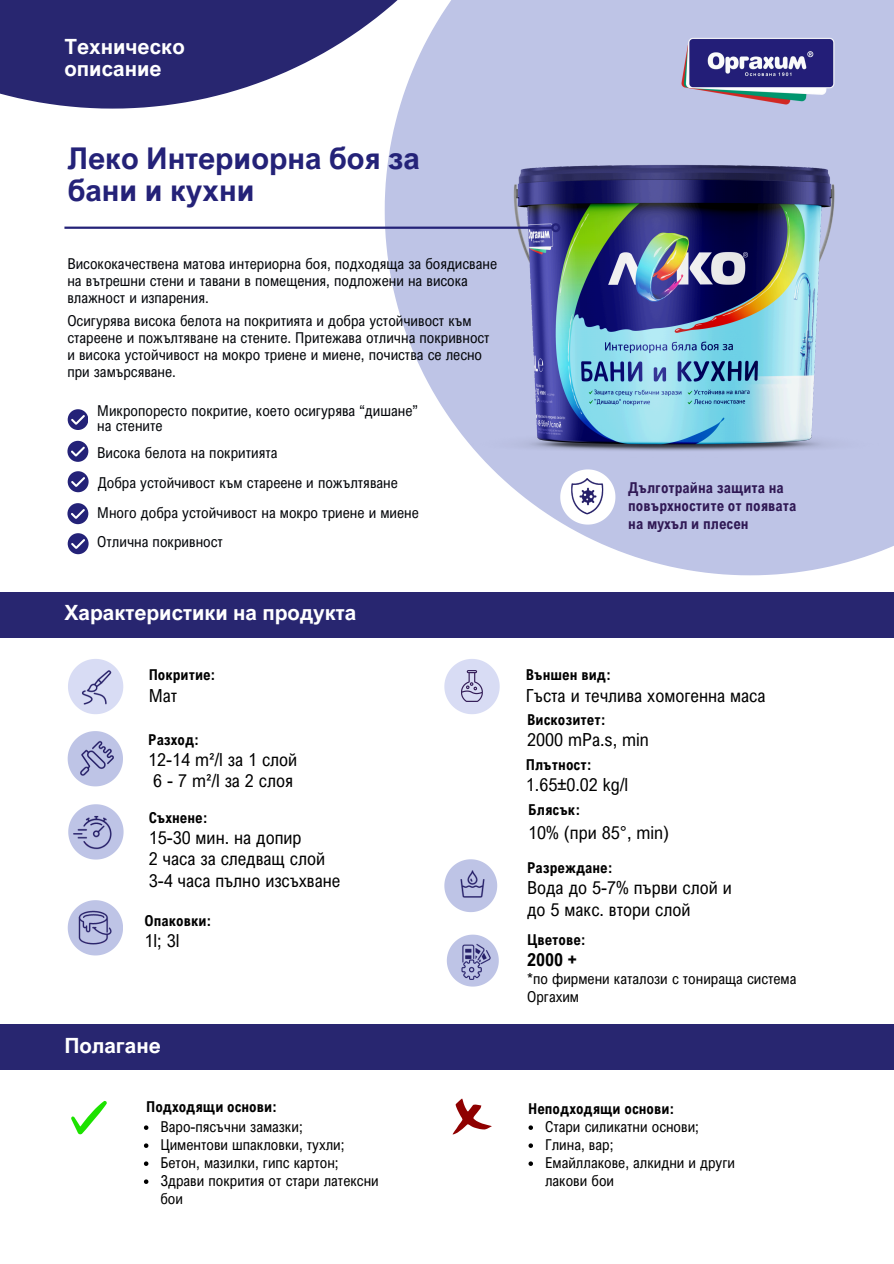
<style>
.page{position:relative;width:894px;height:1264px;background:#fff}
.page>*{position:absolute;margin:0;border:0;box-sizing:border-box;transform-origin:0 0}
.t1{font:700 30px/32.7px "Arial Nova";color:#242278}
.t2{font:700 21px/22.5px "Arial Nova";color:#fff}
.t3{font:18px/21.3px "Arial Nova Cond";color:#000}
.t4{font:700 18px "Arial Nova Cond";color:#000}
.t5{font:15px/16.8px "Arial Nova Cond";color:#04060a}
.t6{font:15px/18px "Arial Nova Cond";color:#000}
.t7{font:700 15px "Arial Nova Cond";color:#000}
.t8{font:700 15px/18px "Arial Nova Cond";color:#301955}
</style>
<div class="page">
<svg style="left:384px;top:0;width:509px;height:575px;fill:#bec4e6"></svg>
<svg style="left:68px;top:409px;width:20px;height:20px"></svg>
<svg style="left:67px;top:441px;width:21px;height:21px"></svg>
<svg style="left:67px;top:503px;width:21px;height:21px"></svg>
<svg style="left:68px;top:533px;width:21px;height:21px"></svg>
<svg style="left:68px;top:471px;width:21px;height:21px"></svg>
<img style="left:677px;top:35px;width:161px;height:41px">
<img style="left:446px;top:76px;width:447px;height:456px">
<hr style="left:64px;top:226px;width:487px;height:3px;background:#242278">
<div style="left:551px;top:223px;width:9px;height:9px;border:2px solid #242278;border-radius:50%"></div>
<svg style="left:0;top:0;width:541px;height:109px;fill:#282670"></svg>
<svg style="left:84px;top:900px;width:39px;height:55px"></svg>
<img style="left:67px;top:902px;width:51px;height:51px">
<svg style="left:89px;top:659px;width:34px;height:38px"></svg>
<img style="left:68px;top:660px;width:53px;height:54px">
<img style="left:69px;top:731px;width:54px;height:55px">
<svg style="left:444px;top:659px;width:55px;height:55px"></svg>
<img style="left:461px;top:670px;width:21px;height:31px">
<svg style="left:444px;top:877px;width:34px;height:35px"></svg>
<img style="left:446px;top:859px;width:52px;height:52px">
<svg style="left:87px;top:804px;width:36px;height:39px"></svg>
<img style="left:68px;top:806px;width:53px;height:53px">
<div style="left:0;top:592px;width:893px;height:45px;background:#282670"></div>
<img style="left:446px;top:934px;width:52px;height:52px">
<svg style="left:560px;top:469px;width:55px;height:55px"></svg>
<div style="left:0;top:1024px;width:893px;height:45px;background:#282670"></div>
<svg style="left:71px;top:1101px;width:36px;height:33px"></svg>
<svg style="left:452px;top:1098px;width:40px;height:36px"></svg>
<svg style="left:144px;top:1125px;width:4px;height:4px"></svg>
<svg style="left:144px;top:1143px;width:4px;height:4px"></svg>
<svg style="left:144px;top:1161px;width:4px;height:4px"></svg>
<svg style="left:144px;top:1179px;width:4px;height:4px"></svg>
<svg style="left:528px;top:1125px;width:5px;height:4px"></svg>
<svg style="left:528px;top:1143px;width:5px;height:4px"></svg>
<svg style="left:528px;top:1161px;width:5px;height:4px"></svg>
<img style="left:568px;top:476px;width:39px;height:42px">
<p class="t2" style="left:64px;top:35px;width:122px">Техническо описание</p>
<p class="t1" style="left:68px;top:141px;width:354px">Леко Интериорна боя за бани и кухни</p>
<p class="t5" style="left:67px;top:255px;width:431px">Висококачествена матова интериорна боя, подходяща за боядисване на вътрешни стени и тавани в помещения, подложени на висока влажност и изпарения.</p>
<p class="t5" style="left:67px;top:312px;width:423px">Осигурява висока белота на покритията и добра устойчивост към стареене и пожълтяване на стените. Притежава отлична покривност и висока устойчивост на мокро триене и миене, почиства се лесно при замърсяване.</p>
<p class="t5" style="left:97px;top:403px;width:322px;line-height:14.7px">Микропоресто покритие, което осигурява “дишане” на стените</p>
<p class="t5" style="left:97px;top:443px;width:182px">Висока белота на покритията</p>
<p class="t5" style="left:98px;top:474px;width:301px">Добра устойчивост към стареене и пожълтяване</p>
<p class="t5" style="left:97px;top:504px;width:323px">Много добра устойчивост на мокро триене и миене</p>
<h2 class="t5" style="left:97px;top:532px;width:127px">Отлична покривност</h2>
<p class="t2" style="left:64px;top:601px;width:293px">Характеристики на продукта</p>
<p class="t7" style="left:149px;top:665px;width:68px">Покритие:</p>
<p class="t3" style="left:149px;top:684px;width:30px">Мат</p>
<h3 class="t7" style="left:148px;top:730px;width:52px">Разход:</h3>
<h3 class="t3" style="left:148px;top:748px;width:150px">12-14 m²/l за 1 слой<br>6 - 7 m²/l за 2 слоя</h3>
<p class="t7" style="left:149px;top:807px;width:61px">Съхнене:</p>
<p class="t3" style="left:149px;top:826px;width:193px">15-30 мин. на допир<br>2 часа за следващ слой<br>3-4 часа пълно изсъхване</p>
<p class="t7" style="left:144px;top:911px;width:68px">Опаковки:</p>
<p class="t3" style="left:144px;top:929px;width:36px">1l; 3l</p>
<p class="t2" style="left:64px;top:1033px;width:98px">Полагане</p>
<p class="t7" style="left:146px;top:1097px;width:132px">Подходящи основи:</p>
<p class="t6" style="left:160px;top:1117px;width:144px">Варо-пясъчни замазки;</p>
<p class="t6" style="left:160px;top:1135px;width:185px">Циментови шпакловки, тухли;</p>
<p class="t6" style="left:160px;top:1153px;width:180px">Бетон, мазилки, гипс картон;</p>
<h3 class="t6" style="left:160px;top:1171px;width:220px">Здрави покрития от стари латексни бои</h3>
<p class="t8" style="left:628px;top:478px;width:170px">Дълготрайна защита на повърхностите от появата на мухъл и плесен</p>
<p class="t7" style="left:525px;top:665px;width:87px">Външен вид:</p>
<p class="t3" style="left:525px;top:684px;width:241px">Гъста и течлива хомогенна маса</p>
<p class="t7" style="left:527px;top:710px;width:80px">Вискозитет:</p>
<p class="t3" style="left:527px;top:728px;width:123px">2000 mPa.s, min</p>
<h3 class="t7" style="left:525px;top:755px;width:67px">Плътност:</h3>
<h3 class="t3" style="left:525px;top:773px;width:104px">1.65±0.02 kg/l</h3>
<p class="t7" style="left:528px;top:800px;width:54px">Блясък:</p>
<p class="t3" style="left:528px;top:821px;width:142px">10% (при 85°, min)</p>
<h1 class="t7" style="left:527px;top:858px;width:87px">Разреждане:</h1>
<h1 class="t3" style="left:527px;top:876px;width:206px">Вода до 5-7% първи слой и до 5 макс. втори слой</h1>
<p class="t7" style="left:527px;top:929px;width:60px">Цветове:</p>
<p class="t4" style="left:527px;top:948px;width:51px">2000 +</p>
<p class="t6" style="left:527px;top:969px;width:271px">*по фирмени каталози с тонираща система<br>Оргахим</p>
<p class="t7" style="left:528px;top:1099px;width:148px">Неподходящи основи:</p>
<p class="t6" style="left:545px;top:1117px;width:155px">Стари силикатни основи;</p>
<h3 class="t6" style="left:545px;top:1135px;width:70px">Глина, вар;</h3>
<h3 class="t6" style="left:545px;top:1153px;width:191px">Емайллакове, алкидни и други лакови бои</h3>
</div>
